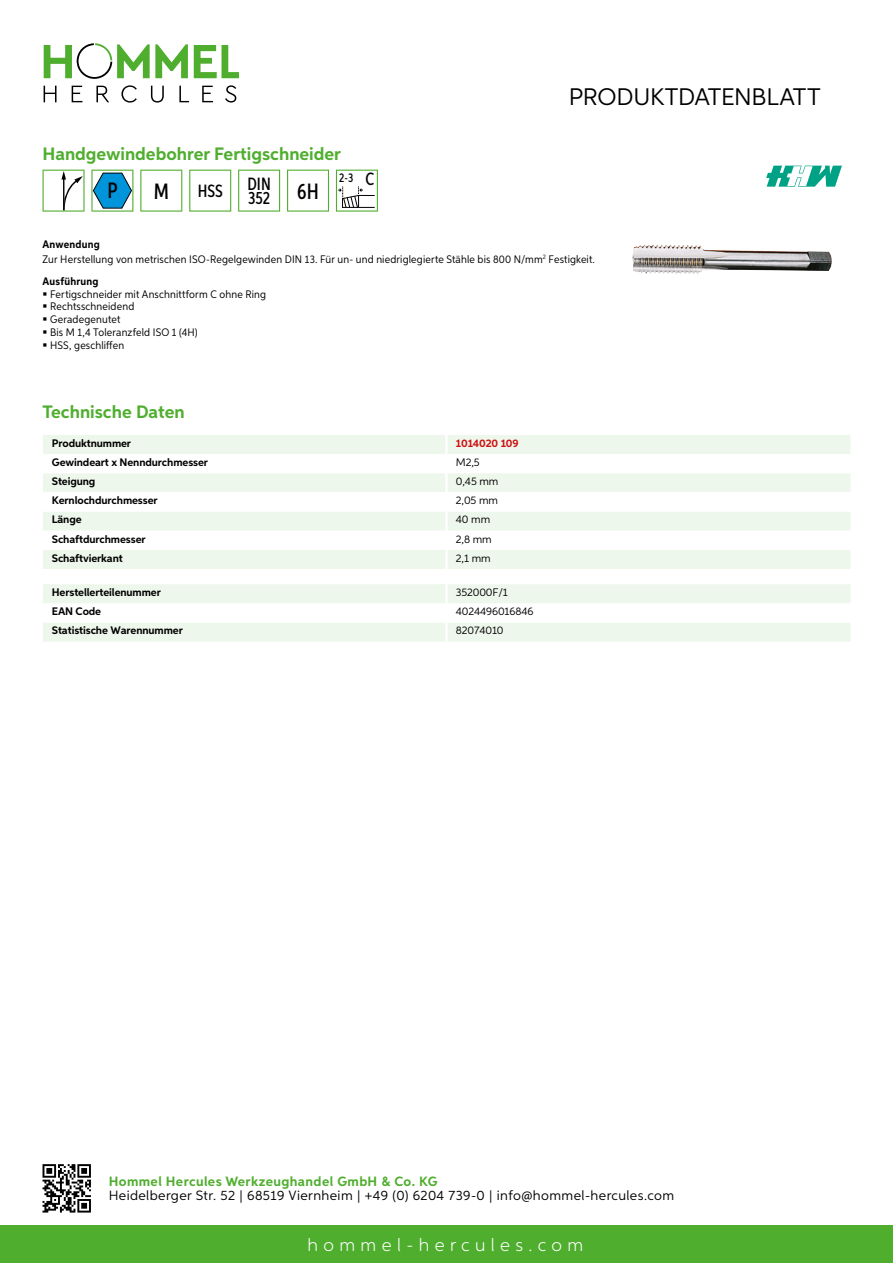
<style>
.page{position:relative;width:893px;height:1263px;background:#fff}
.page>*{position:absolute;margin:0;border:0;box-sizing:border-box;transform-origin:0 0}
.t1{font:24px "Aspira";letter-spacing:-.01em;color:#000}
.t2{font:500 22.2px "Aspira XX Nar";color:#000}
.t3{font:700 18px "Aspira";color:#50ae2f}
.t4{font:300 18px "Aspira";letter-spacing:.3em;color:#fff}
.t5{font:500 17.85px/14.9px "Aspira XX Nar";color:#000}
.t6{font:13.5px "Aspira";letter-spacing:.03em;color:#000}
.t7{font:700 13.5px "Aspira";letter-spacing:.03em;color:#50ae2f}
.t8{font:500 12.6px "Aspira XX Nar";color:#000}
.t9{font:10.95px/12.8px "Aspira Nar";letter-spacing:.015em;color:#000}
.t10{font:700 10.95px "Aspira";letter-spacing:-.01em;color:#000}
.t11{font:10.95px "Aspira";letter-spacing:-.01em;color:#000}
.t12{font:700 10.95px "Aspira";letter-spacing:-.01em;color:#cd1013}
.t13{font:700 10.95px "Aspira Nar";letter-spacing:.02em;color:#000}
.s1{font-size:17.85px}
.s2{font-weight:700}
</style>
<div class="page">
<div style="left:0;top:1226px;width:893px;height:37px;background:#50ae2f"></div>
<svg style="left:43px;top:1164px;width:48px;height:48px"></svg>
<svg style="left:194px;top:45px;width:45px;height:33px"></svg>
<svg style="left:44px;top:43px;width:144px;height:36px"></svg>
<svg style="left:44px;top:86px;width:13px;height:16px"></svg>
<svg style="left:72px;top:86px;width:10px;height:16px"></svg>
<svg style="left:96px;top:86px;width:13px;height:16px"></svg>
<svg style="left:121px;top:85px;width:16px;height:18px"></svg>
<svg style="left:151px;top:86px;width:13px;height:17px"></svg>
<svg style="left:179px;top:86px;width:10px;height:16px"></svg>
<svg style="left:202px;top:86px;width:11px;height:16px"></svg>
<svg style="left:225px;top:85px;width:11px;height:18px"></svg>
<div style="left:43px;top:435px;width:807px;height:134px;background:#eef7eb"></div>
<svg style="left:43px;top:454px;width:807px;height:96px"></svg>
<hr style="left:445px;top:435px;width:3px;height:19px;background:#fff">
<hr style="left:445px;top:454px;width:3px;height:19px;background:#fff">
<hr style="left:445px;top:473px;width:3px;height:19px;background:#fff">
<hr style="left:445px;top:492px;width:3px;height:19px;background:#fff">
<hr style="left:445px;top:511px;width:3px;height:20px;background:#fff">
<hr style="left:445px;top:531px;width:3px;height:19px;background:#fff">
<hr style="left:445px;top:550px;width:3px;height:19px;background:#fff">
<svg style="left:43px;top:584px;width:807px;height:58px"></svg>
<hr style="left:445px;top:622px;width:3px;height:20px;background:#fff">
<svg style="left:43px;top:170px;width:42px;height:42px"></svg>
<svg style="left:91px;top:170px;width:42px;height:42px"></svg>
<svg style="left:140px;top:170px;width:42px;height:42px"></svg>
<svg style="left:189px;top:170px;width:42px;height:42px"></svg>
<svg style="left:238px;top:170px;width:42px;height:42px"></svg>
<svg style="left:287px;top:170px;width:42px;height:42px"></svg>
<svg style="left:336px;top:170px;width:42px;height:42px"></svg>
<img style="left:632px;top:244px;width:200px;height:30px">
<svg style="left:766px;top:166px;width:76px;height:21px"></svg>
<h3 class="t3" style="left:43px;top:142px;width:300px">Handgewindebohrer Fertigschneider</h3>
<h2 class="t2" style="left:108px;top:177px;width:12px">P</h2>
<h2 class="t2" style="left:154px;top:178px;width:17px">M</h2>
<h3 class="t5" style="left:198px;top:183px;width:27px">HSS</h3>
<h3 class="t5" style="left:247px;top:176px;width:73px">DIN<br>352 <sup>6H</sup></h3>
<p class="t8" style="left:339px;top:169px;width:37px">2-3 <span class="s1">C</span></p>
<h1 class="t1" style="left:569px;top:82px;width:253px">Produktdatenblatt</h1>
<p class="t9" style="left:43px;top:236px;width:554px;line-height:15.1px"><span class="s2">Anwendung<br></span>Zur Herstellung von metrischen ISO-Regelgewinden DIN 13. Für un- und niedriglegierte Stähle bis 800 N/mm<sup>2</sup> Festigkeit.</p>
<p class="t13" style="left:43px;top:274px;width:58px">Ausführung</p>
<p class="t9" style="left:50px;top:287px;width:217px">Fertigschneider mit Anschnittform C ohne Ring<br>Rechtsschneidend<br>Geradegenutet<br>Bis M 1,4 Toleranzfeld ISO 1 (4H)<br>HSS, geschliffen</p>
<h3 class="t3" style="left:43px;top:401px;width:144px">Technische Daten</h3>
<p class="t10" style="left:52px;top:436px;width:81px">Produktnummer</p>
<p class="t12" style="left:456px;top:436px;width:64px">1014020 109</p>
<p class="t10" style="left:52px;top:455px;width:158px">Gewindeart x Nenndurchmesser</p>
<p class="t11" style="left:456px;top:456px;width:25px">M2,5</p>
<p class="t10" style="left:52px;top:475px;width:45px">Steigung</p>
<p class="t11" style="left:456px;top:475px;width:44px">0,45 mm</p>
<p class="t10" style="left:52px;top:494px;width:107px">Kernlochdurchmesser</p>
<p class="t11" style="left:456px;top:494px;width:44px">2,05 mm</p>
<p class="t10" style="left:52px;top:513px;width:31px">Länge</p>
<p class="t11" style="left:456px;top:513px;width:36px">40 mm</p>
<p class="t10" style="left:52px;top:532px;width:95px">Schaftdurchmesser</p>
<p class="t11" style="left:456px;top:532px;width:37px">2,8 mm</p>
<p class="t10" style="left:52px;top:551px;width:72px">Schaftvierkant</p>
<p class="t11" style="left:456px;top:551px;width:36px">2,1 mm</p>
<p class="t10" style="left:52px;top:586px;width:111px">Herstellerteilenummer</p>
<p class="t11" style="left:456px;top:586px;width:54px">352000F/1</p>
<p class="t10" style="left:52px;top:605px;width:51px">EAN Code</p>
<p class="t11" style="left:456px;top:605px;width:79px">4024496016846</p>
<p class="t10" style="left:52px;top:624px;width:132px">Statistische Warennummer</p>
<p class="t11" style="left:456px;top:624px;width:49px">82074010</p>
<p class="t7" style="left:109px;top:1172px;width:330px">Hommel Hercules Werkzeughandel GmbH &amp; Co. KG</p>
<p class="t6" style="left:109px;top:1187px;width:567px">Heidelberger Str. 52 | 68519 Viernheim | +49 (0) 6204 739-0 | info@hommel-hercules.com</p>
<h3 class="t4" style="left:307px;top:1234px;width:277px">hommel-hercules.com</h3>
</div>
